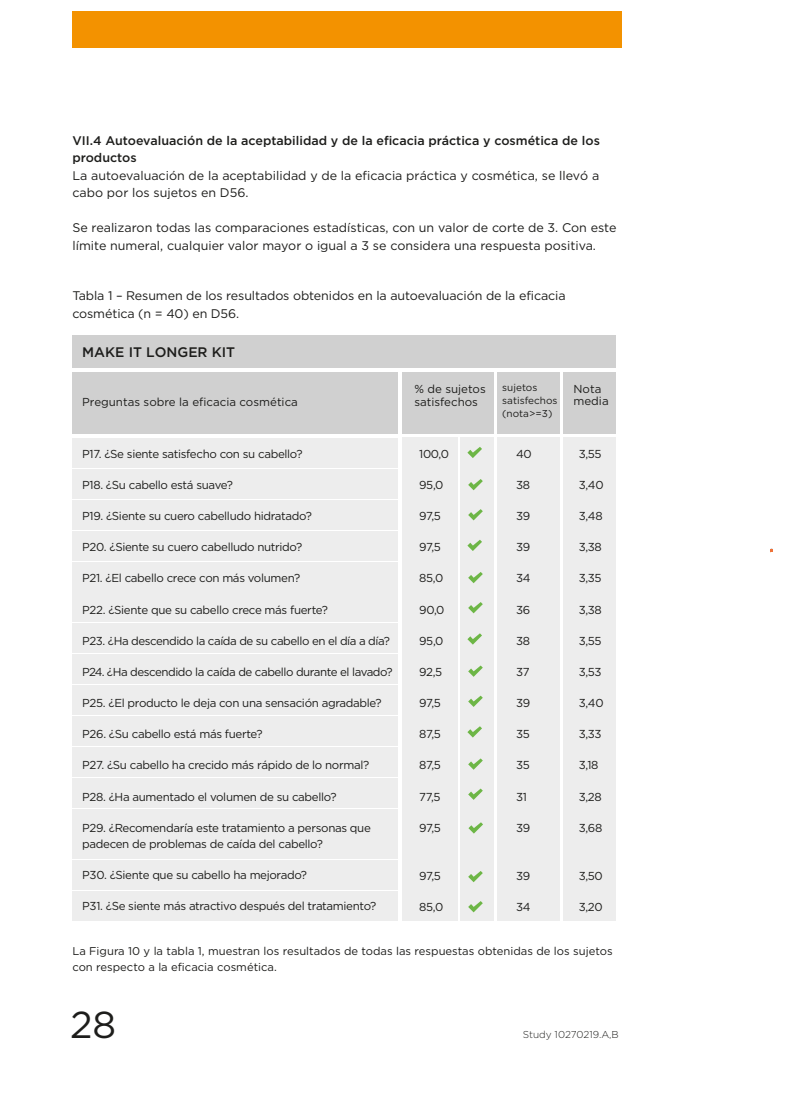
<style>
.page{position:relative;width:797px;height:1105px;background:#fff}
.page>*{position:absolute;margin:0;border:0;box-sizing:border-box;transform-origin:0 0}
.t1{font:37.5px "Gotham";color:#1d1d1b}
.t2{font:500 13.88px "Gotham";color:#1d1d1b}
.t3{font:12.5px/17.5px "Gotham";color:#1d1d1b}
.t4{font:500 12.5px/17.5px "Gotham";color:#1d1d1b}
.t5{font:11.5px/16.2px "Gotham";letter-spacing:-.03em;color:#1d1d1b}
.t6{font:11.5px/12.8px "Gotham";color:#1d1d1b}
.t7{font:11.25px/16.2px "Gotham";color:#1d1d1b}
.t8{font:10px/12.8px "Gotham";color:#1d1d1b}
.t9{font:300 10px "Gotham";color:#1d1d1b}
</style>
<div class="page">
<div style="left:72px;top:335px;width:543px;height:33px;background:#d0d0d0"></div>
<div style="left:72px;top:372px;width:326px;height:62px;background:#d0d0d0"></div>
<div style="left:497px;top:372px;width:62px;height:62px;background:#d0d0d0"></div>
<div style="left:497px;top:437px;width:62px;height:484px;background:#ededed"></div>
<div style="left:72px;top:438px;width:326px;height:29px;background:#ededed"></div>
<div style="left:72px;top:624px;width:326px;height:29px;background:#ededed"></div>
<div style="left:72px;top:469px;width:326px;height:29px;background:#ededed"></div>
<div style="left:72px;top:655px;width:326px;height:29px;background:#ededed"></div>
<div style="left:72px;top:500px;width:326px;height:29px;background:#ededed"></div>
<div style="left:72px;top:686px;width:326px;height:29px;background:#ededed"></div>
<div style="left:72px;top:531px;width:326px;height:29px;background:#ededed"></div>
<div style="left:72px;top:717px;width:326px;height:29px;background:#ededed"></div>
<div style="left:72px;top:562px;width:326px;height:29px;background:#ededed"></div>
<div style="left:72px;top:747px;width:326px;height:30px;background:#ededed"></div>
<div style="left:72px;top:593px;width:326px;height:29px;background:#ededed"></div>
<div style="left:72px;top:778px;width:326px;height:30px;background:#ededed"></div>
<div style="left:72px;top:861px;width:326px;height:29px;background:#ededed"></div>
<div style="left:72px;top:892px;width:326px;height:29px;background:#ededed"></div>
<div style="left:72px;top:809px;width:326px;height:50px;background:#ededed"></div>
<div style="left:403px;top:372px;width:91px;height:62px;background:#d0d0d0"></div>
<div style="left:403px;top:437px;width:55px;height:484px;background:#ededed"></div>
<div style="left:461px;top:437px;width:33px;height:484px;background:#ededed"></div>
<div style="left:563px;top:372px;width:52px;height:62px;background:#d0d0d0"></div>
<div style="left:563px;top:437px;width:52px;height:484px;background:#ededed"></div>
<svg style="left:467px;top:447px;width:15px;height:11px"></svg>
<svg style="left:467px;top:633px;width:15px;height:12px"></svg>
<svg style="left:467px;top:540px;width:15px;height:11px"></svg>
<svg style="left:467px;top:726px;width:15px;height:11px"></svg>
<svg style="left:468px;top:479px;width:15px;height:11px"></svg>
<svg style="left:468px;top:665px;width:15px;height:12px"></svg>
<svg style="left:468px;top:572px;width:15px;height:11px"></svg>
<svg style="left:468px;top:758px;width:15px;height:12px"></svg>
<svg style="left:468px;top:871px;width:15px;height:11px"></svg>
<svg style="left:468px;top:822px;width:15px;height:12px"></svg>
<svg style="left:468px;top:509px;width:15px;height:11px"></svg>
<svg style="left:468px;top:696px;width:15px;height:11px"></svg>
<svg style="left:468px;top:602px;width:15px;height:11px"></svg>
<svg style="left:468px;top:788px;width:15px;height:12px"></svg>
<svg style="left:468px;top:901px;width:15px;height:11px"></svg>
<div style="left:72px;top:11px;width:550px;height:37px;background:#f39200"></div>
<p class="t4" style="left:72px;top:131px;width:529px">VII.4 Autoevaluación de la aceptabilidad y de la eficacia práctica y cosmética de los productos</p>
<p class="t3" style="left:72px;top:166px;width:528px">La autoevaluación de la aceptabilidad y de la eficacia práctica y cosmética, se llevó a cabo por los sujetos en D56.</p>
<p class="t3" style="left:72px;top:219px;width:545px">Se realizaron todas las comparaciones estadísticas, con un valor de corte de 3. Con este límite numeral, cualquier valor mayor o igual a 3 se considera una respuesta positiva.</p>
<p class="t3" style="left:72px;top:287px;width:494px">Tabla 1 – Resumen de los resultados obtenidos en la autoevaluación de la eficacia cosmética (n = 40) en D56.</p>
<p class="t2" style="left:82px;top:343px;width:154px">MAKE IT LONGER KIT</p>
<p class="t6" style="left:82px;top:395px;width:217px">Preguntas sobre la eficacia cosmética</p>
<p class="t8" style="left:502px;top:381px;width:57px">sujetos satisfechos (nota&gt;=3)</p>
<p class="t6" style="left:414px;top:383px;width:73px">% de sujetos satisfechos</p>
<p class="t6" style="left:573px;top:382px;width:37px">Nota media</p>
<p class="t5" style="left:82px;top:445px;width:222px">P17. ¿Se siente satisfecho con su cabello?</p>
<p class="t5" style="left:82px;top:477px;width:152px">P18. ¿Su cabello está suave?</p>
<p class="t5" style="left:82px;top:508px;width:231px">P19. ¿Siente su cuero cabelludo hidratado?</p>
<p class="t5" style="left:82px;top:539px;width:222px">P20. ¿Siente su cuero cabelludo nutrido?</p>
<p class="t5" style="left:82px;top:570px;width:219px">P21. ¿El cabello crece con más volumen?</p>
<p class="t5" style="left:82px;top:601px;width:247px">P22. ¿Siente que su cabello crece más fuerte?</p>
<p class="t5" style="left:82px;top:632px;width:309px">P23. ¿Ha descendido la caída de su cabello en el día a día?</p>
<p class="t5" style="left:82px;top:663px;width:312px">P24. ¿Ha descendido la caída de cabello durante el lavado?</p>
<p class="t5" style="left:82px;top:695px;width:301px">P25. ¿El producto le deja con una sensación agradable?</p>
<p class="t5" style="left:82px;top:726px;width:182px">P26. ¿Su cabello está más fuerte?</p>
<p class="t5" style="left:82px;top:757px;width:288px">P27. ¿Su cabello ha crecido más rápido de lo normal?</p>
<p class="t5" style="left:82px;top:788px;width:256px">P28. ¿Ha aumentado el volumen de su cabello?</p>
<p class="t5" style="left:82px;top:819px;width:290px">P29. ¿Recomendaría este tratamiento a personas que padecen de problemas de caída del cabello?</p>
<p class="t5" style="left:82px;top:867px;width:226px">P30. ¿Siente que su cabello ha mejorado?</p>
<p class="t5" style="left:82px;top:898px;width:296px">P31. ¿Se siente más atractivo después del tratamiento?</p>
<p class="t5" style="left:419px;top:445px;width:31px">100,0</p>
<p class="t5" style="left:419px;top:477px;width:26px">95,0</p>
<p class="t5" style="left:419px;top:508px;width:23px">97,5</p>
<p class="t5" style="left:419px;top:539px;width:23px">97,5</p>
<p class="t5" style="left:419px;top:570px;width:26px">85,0</p>
<p class="t5" style="left:419px;top:601px;width:27px">90,0</p>
<p class="t5" style="left:419px;top:632px;width:26px">95,0</p>
<p class="t5" style="left:419px;top:663px;width:25px">92,5</p>
<p class="t5" style="left:419px;top:695px;width:23px">97,5</p>
<p class="t5" style="left:419px;top:726px;width:23px">87,5</p>
<p class="t5" style="left:419px;top:757px;width:23px">87,5</p>
<p class="t5" style="left:419px;top:788px;width:23px">77,5</p>
<p class="t5" style="left:419px;top:819px;width:23px">97,5</p>
<p class="t5" style="left:419px;top:868px;width:23px">97,5</p>
<p class="t5" style="left:419px;top:899px;width:26px">85,0</p>
<p class="t5" style="left:516px;top:445px;width:17px">40</p>
<p class="t5" style="left:516px;top:477px;width:16px">38</p>
<p class="t5" style="left:516px;top:508px;width:16px">39</p>
<p class="t5" style="left:516px;top:539px;width:16px">39</p>
<p class="t5" style="left:516px;top:570px;width:16px">34</p>
<p class="t5" style="left:516px;top:601px;width:16px">36</p>
<p class="t5" style="left:516px;top:632px;width:16px">38</p>
<p class="t5" style="left:516px;top:663px;width:15px">37</p>
<p class="t5" style="left:516px;top:695px;width:16px">39</p>
<p class="t5" style="left:516px;top:726px;width:15px">35</p>
<p class="t5" style="left:516px;top:757px;width:15px">35</p>
<p class="t5" style="left:516px;top:788px;width:12px">31</p>
<p class="t5" style="left:516px;top:819px;width:16px">39</p>
<p class="t5" style="left:516px;top:868px;width:16px">39</p>
<p class="t5" style="left:516px;top:899px;width:16px">34</p>
<p class="t5" style="left:578px;top:445px;width:24px">3,55</p>
<p class="t5" style="left:578px;top:477px;width:26px">3,40</p>
<p class="t5" style="left:578px;top:508px;width:25px">3,48</p>
<p class="t5" style="left:578px;top:539px;width:25px">3,38</p>
<p class="t5" style="left:578px;top:570px;width:24px">3,35</p>
<p class="t5" style="left:578px;top:601px;width:25px">3,38</p>
<p class="t5" style="left:578px;top:632px;width:24px">3,55</p>
<p class="t5" style="left:578px;top:663px;width:24px">3,53</p>
<p class="t5" style="left:578px;top:695px;width:26px">3,40</p>
<p class="t5" style="left:578px;top:726px;width:25px">3,33</p>
<p class="t5" style="left:578px;top:757px;width:21px">3,18</p>
<p class="t5" style="left:578px;top:788px;width:25px">3,28</p>
<p class="t5" style="left:578px;top:819px;width:25px">3,68</p>
<p class="t5" style="left:578px;top:868px;width:26px">3,50</p>
<p class="t5" style="left:578px;top:899px;width:26px">3,20</p>
<p class="t7" style="left:72px;top:943px;width:541px">La Figura 10 y la tabla 1, muestran los resultados de todas las respuestas obtenidas de los sujetos con respecto a la eficacia cosmética.</p>
<h1 class="t1" style="left:70px;top:1003px;width:48px">28</h1>
<p class="t9" style="left:522px;top:1029px;width:98px">Study 10270219.A,B</p>
</div>
